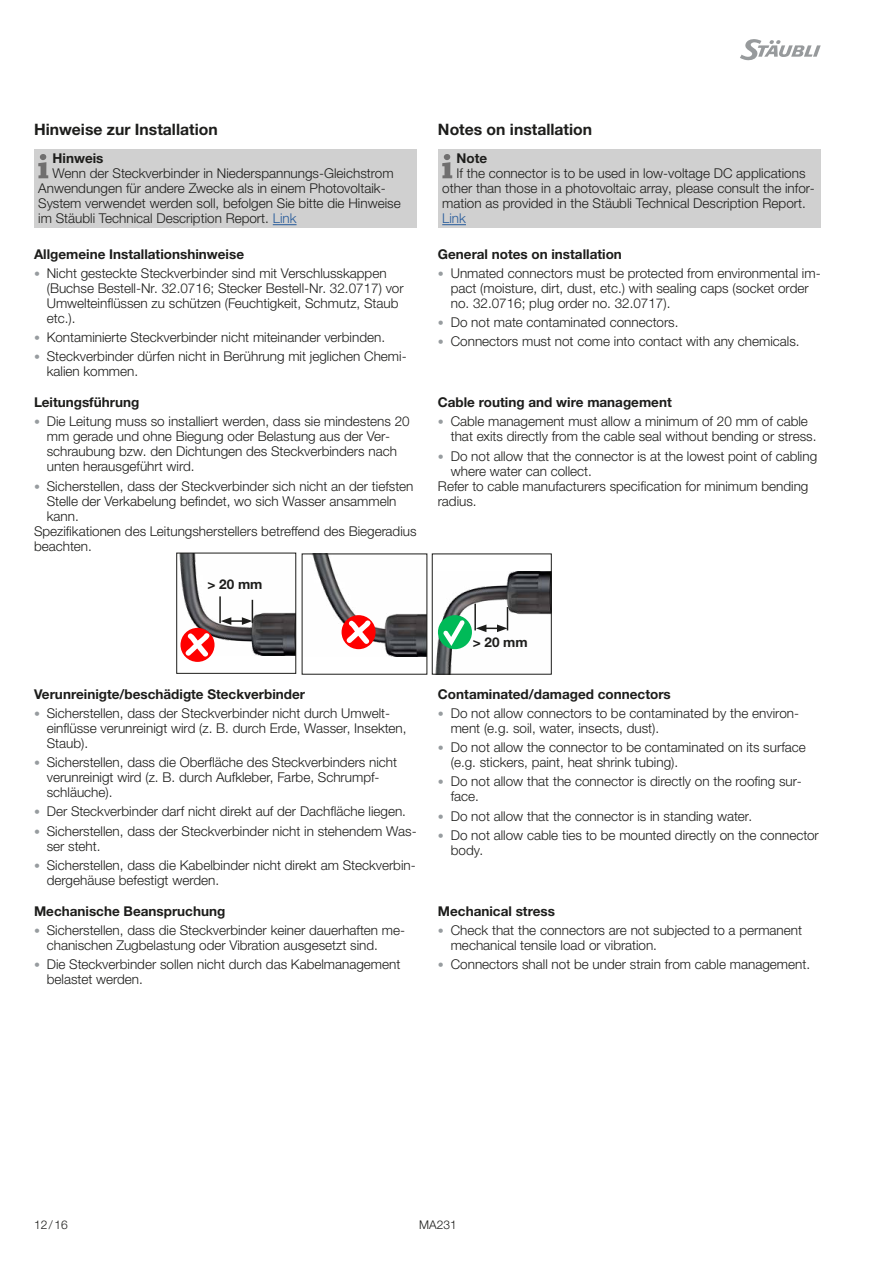
<style>
.page{position:relative;width:893px;height:1263px;background:#fff}
.page>*{position:absolute;margin:0;border:0;box-sizing:border-box;transform-origin:0 0}
.Head_2{font:700 15.75px "Helvetica Neue LTW1 G";color:#1d1d1b}
.Text_DE{font:300 13.5px/15px "Helvetica Neue LTW1 G";color:#1d1d1b}
.Head_3{font:700 13.5px "Helvetica Neue LTW1 G";color:#1d1d1b}
.Hinweis_DE{font:300 13.5px "Helvetica Neue LTW1 G";color:#1d1d1b}
.Hinweis_EN{font:300 13.5px "Helvetica Neue LTW1 G";color:#1d1d1b}
.Text_EN{font:300 13.5px "Helvetica Neue LTW1 G";color:#1d1d1b}
.Hinweis_DE-2{font:700 13.5px "Helvetica Neue LTW1 G";color:#1d1d1b}
.Hinweis_EN-2{font:700 13.5px "Helvetica Neue LTW1 G";color:#1d1d1b}
.Hinweis_EN-3{font:300 13.5px "Helvetica Neue LTW1 G";color:#275b9b}
.t1{font:300 12px "Helvetica Neue LTW1 G";color:#1d1d1b}
.s1{color:#275b9b}
.s2{font-size:12px;color:#979c9f}
</style>
<div class="page">
<svg style="left:740px;top:39px;width:81px;height:21px"></svg>
<div style="left:34px;top:149px;width:383px;height:79px;background:#d0d0d0"></div>
<svg style="left:273px;top:224px;width:24px;height:1px"></svg>
<svg style="left:38px;top:154px;width:10px;height:24px"></svg>
<div style="left:438px;top:149px;width:383px;height:79px;background:#d0d0d0"></div>
<svg style="left:442px;top:224px;width:24px;height:1px"></svg>
<svg style="left:442px;top:154px;width:10px;height:24px"></svg>
<img style="left:435px;top:571px;width:115px;height:102px">
<div style="left:432px;top:553px;width:120px;height:122px;border:1px solid #1d1d1b"></div>
<img style="left:312px;top:555px;width:113px;height:101px">
<hr style="left:474px;top:604px;width:2px;height:26px;background:#1d1d1b">
<svg style="left:476px;top:607px;width:32px;height:25px"></svg>
<div style="left:438px;top:615px;width:34px;height:34px;background:#00ba58;border-radius:50%"></div>
<svg style="left:443px;top:620px;width:22px;height:26px"></svg>
<div style="left:342px;top:615px;width:34px;height:34px;background:#f00;border-radius:50%"></div>
<svg style="left:347px;top:620px;width:23px;height:24px"></svg>
<img style="left:179px;top:555px;width:115px;height:101px">
<div style="left:176px;top:553px;width:120px;height:121px;border:1px solid #1d1d1b"></div>
<hr style="left:219px;top:596px;width:2px;height:27px;background:#1d1d1b">
<svg style="left:221px;top:600px;width:32px;height:25px"></svg>
<svg style="left:180px;top:628px;width:35px;height:34px"></svg>
<svg style="left:186px;top:633px;width:23px;height:24px"></svg>
<p class="Head_2" style="left:34px;top:119px;width:185px">Hinweise zur Installation</p>
<p class="Head_2" style="left:438px;top:119px;width:156px">Notes on installation</p>
<p class="Hinweis_DE-2" style="left:53px;top:150px;width:52px">Hinweis</p>
<p class="Hinweis_DE" style="left:53px;top:165px;width:343px">Wenn der Steckverbinder in Niederspannungs-Gleichstrom</p>
<p class="Hinweis_DE" style="left:38px;top:180px;width:349px">Anwendungen für andere Zwecke als in einem Photovoltaik-</p>
<p class="Hinweis_DE" style="left:38px;top:195px;width:364px">System verwendet werden soll, befolgen Sie bitte die Hinweise</p>
<p class="Hinweis_DE" style="left:38px;top:210px;width:260px">im Stäubli Technical Description Report. <span class="s1">Link</span></p>
<p class="Hinweis_EN-2" style="left:457px;top:150px;width:32px">Note</p>
<p class="Hinweis_EN" style="left:457px;top:165px;width:350px">If the connector is to be used in low-voltage DC applications</p>
<p class="Hinweis_EN" style="left:442px;top:180px;width:374px">other than those in a photovoltaic array, please consult the infor-</p>
<p class="Hinweis_EN" style="left:442px;top:195px;width:365px">mation as provided in the Stäubli Technical Description Report.</p>
<p class="Hinweis_EN-3" style="left:442px;top:210px;width:25px">Link</p>
<p class="Head_3" style="left:34px;top:245px;width:212px">Allgemeine Installationshinweise</p>
<p class="Text_DE" style="left:47px;top:265px;width:358px;text-indent:-13px"><span class="s2">•</span> Nicht gesteckte Steckverbinder sind mit Verschlusskappen (Buchse Bestell-Nr. 32.0716; Stecker Bestell-Nr. 32.0717) vor Umwelteinflüssen zu schützen (Feuchtigkeit, Schmutz, Staub etc.).</p>
<p class="Text_DE" style="left:34px;top:330px;width:353px"><span class="s2">•</span> Kontaminierte Steckverbinder nicht miteinander verbinden.</p>
<p class="Text_DE" style="left:47px;top:349px;width:361px;text-indent:-13px"><span class="s2">•</span> Steckverbinder dürfen nicht in Berührung mit jeglichen Chemi&shy;kalien kommen.</p>
<p class="Head_3" style="left:34px;top:394px;width:107px">Leitungsführung</p>
<p class="Text_DE" style="left:47px;top:414px;width:364px;text-indent:-13px"><span class="s2">•</span> Die Leitung muss so installiert werden, dass sie mindestens 20 mm gerade und ohne Biegung oder Belastung aus der Ver&shy;schraubung bzw. den Dichtungen des Steckverbinders nach unten herausgeführt wird.</p>
<p class="Text_DE" style="left:47px;top:478px;width:368px;text-indent:-13px"><span class="s2">•</span> Sicherstellen, dass der Steckverbinder sich nicht an der tiefsten<br>Stelle der Verkabelung befindet, wo sich Wasser ansammeln kann.</p>
<p class="Text_DE" style="left:34px;top:523px;width:384px">Spezifikationen des Leitungsherstellers betreffend des Biegeradius beachten.</p>
<p class="Head_3" style="left:207px;top:576px;width:57px">&gt; 20 mm</p>
<p class="Head_3" style="left:34px;top:685px;width:273px">Verunreinigte/beschädigte Steckverbinder</p>
<p class="Text_DE" style="left:47px;top:705px;width:361px;text-indent:-13px"><span class="s2">•</span> Sicherstellen, dass der Steckverbinder nicht durch Umwelt&shy;einflüsse verunreinigt wird (z. B. durch Erde, Wasser, Insekten,<br>Staub).</p>
<p class="Text_DE" style="left:47px;top:755px;width:352px;text-indent:-13px"><span class="s2">•</span> Sicherstellen, dass die Oberfläche des Steckverbinders nicht verunreinigt wird (z. B. durch Aufkleber, Farbe, Schrumpf&shy;schläuche).</p>
<p class="Text_DE" style="left:34px;top:804px;width:374px"><span class="s2">•</span> Der Steckverbinder darf nicht direkt auf der Dachfläche liegen.</p>
<p class="Text_DE" style="left:47px;top:823px;width:371px;text-indent:-13px"><span class="s2">•</span> Sicherstellen, dass der Steckverbinder nicht in stehendem Was&shy;ser steht.</p>
<p class="Text_DE" style="left:47px;top:857px;width:370px;text-indent:-13px"><span class="s2">•</span> Sicherstellen, dass die Kabelbinder nicht direkt am Steckverbin&shy;dergehäuse befestigt werden.</p>
<p class="Head_3" style="left:34px;top:902px;width:193px">Mechanische Beanspruchung</p>
<p class="Text_DE" style="left:47px;top:923px;width:360px;text-indent:-13px"><span class="s2">•</span> Sicherstellen, dass die Steckverbinder keiner dauerhaften me&shy;chanischen Zugbelastung oder Vibration ausgesetzt sind.</p>
<p class="Text_DE" style="left:47px;top:957px;width:355px;text-indent:-13px"><span class="s2">•</span> Die Steckverbinder sollen nicht durch das Kabelmanagement belastet werden.</p>
<p class="Head_3" style="left:438px;top:245px;width:185px">General notes on installation</p>
<p class="Text_DE" style="left:451px;top:265px;width:371px;text-indent:-13px"><span class="s2">•</span> Unmated connectors must be protected from environmental im&shy;pact (moisture, dirt, dust, etc.) with sealing caps (socket order no. 32.0716; plug order no. 32.0717).</p>
<p class="Text_DE" style="left:438px;top:315px;width:242px"><span class="s2">•</span> Do not mate contaminated connectors.</p>
<p class="Text_DE" style="left:438px;top:334px;width:363px"><span class="s2">•</span> Connectors must not come into contact with any chemicals.</p>
<p class="Head_3" style="left:438px;top:394px;width:235px">Cable routing and wire management</p>
<p class="Text_DE" style="left:451px;top:414px;width:367px;text-indent:-13px"><span class="s2">•</span> Cable management must allow a minimum of 20 mm of cable that exits directly from the cable seal without bending or stress.</p>
<p class="Text_DE" style="left:451px;top:448px;width:368px;text-indent:-13px"><span class="s2">•</span> Do not allow that the connector is at the lowest point of cabling where water can collect.</p>
<p class="Text_EN" style="left:438px;top:478px;width:372px">Refer to cable manufacturers specification for minimum bending</p>
<p class="Text_EN" style="left:438px;top:493px;width:40px">radius.</p>
<p class="Head_3" style="left:473px;top:634px;width:57px">&gt; 20 mm</p>
<p class="Head_3" style="left:438px;top:685px;width:234px">Contaminated/damaged connectors</p>
<p class="Text_DE" style="left:451px;top:705px;width:350px;text-indent:-13px"><span class="s2">•</span> Do not allow connectors to be contaminated by the environ&shy;ment (e.g. soil, water, insects, dust).</p>
<p class="Text_DE" style="left:451px;top:740px;width:357px;text-indent:-13px"><span class="s2">•</span> Do not allow the connector to be contaminated on its surface (e.g. stickers, paint, heat shrink tubing).</p>
<p class="Text_DE" style="left:451px;top:774px;width:352px;text-indent:-13px"><span class="s2">•</span> Do not allow that the connector is directly on the roofing sur&shy;face.</p>
<p class="Text_DE" style="left:438px;top:808px;width:316px"><span class="s2">•</span> Do not allow that the connector is in standing water.</p>
<p class="Text_DE" style="left:451px;top:827px;width:370px;text-indent:-13px"><span class="s2">•</span> Do not allow cable ties to be mounted directly on the connector body.</p>
<p class="Head_3" style="left:438px;top:902px;width:119px">Mechanical stress</p>
<p class="Text_DE" style="left:451px;top:923px;width:353px;text-indent:-13px"><span class="s2">•</span> Check that the connectors are not subjected to a permanent mechanical tensile load or vibration.</p>
<p class="Text_DE" style="left:438px;top:957px;width:374px"><span class="s2">•</span> Connectors shall not be under strain from cable management.</p>
<p class="t1" style="left:34px;top:1217px;width:35px">12/16</p>
<p class="t1" style="left:419px;top:1217px;width:39px">MA231</p>
</div>
